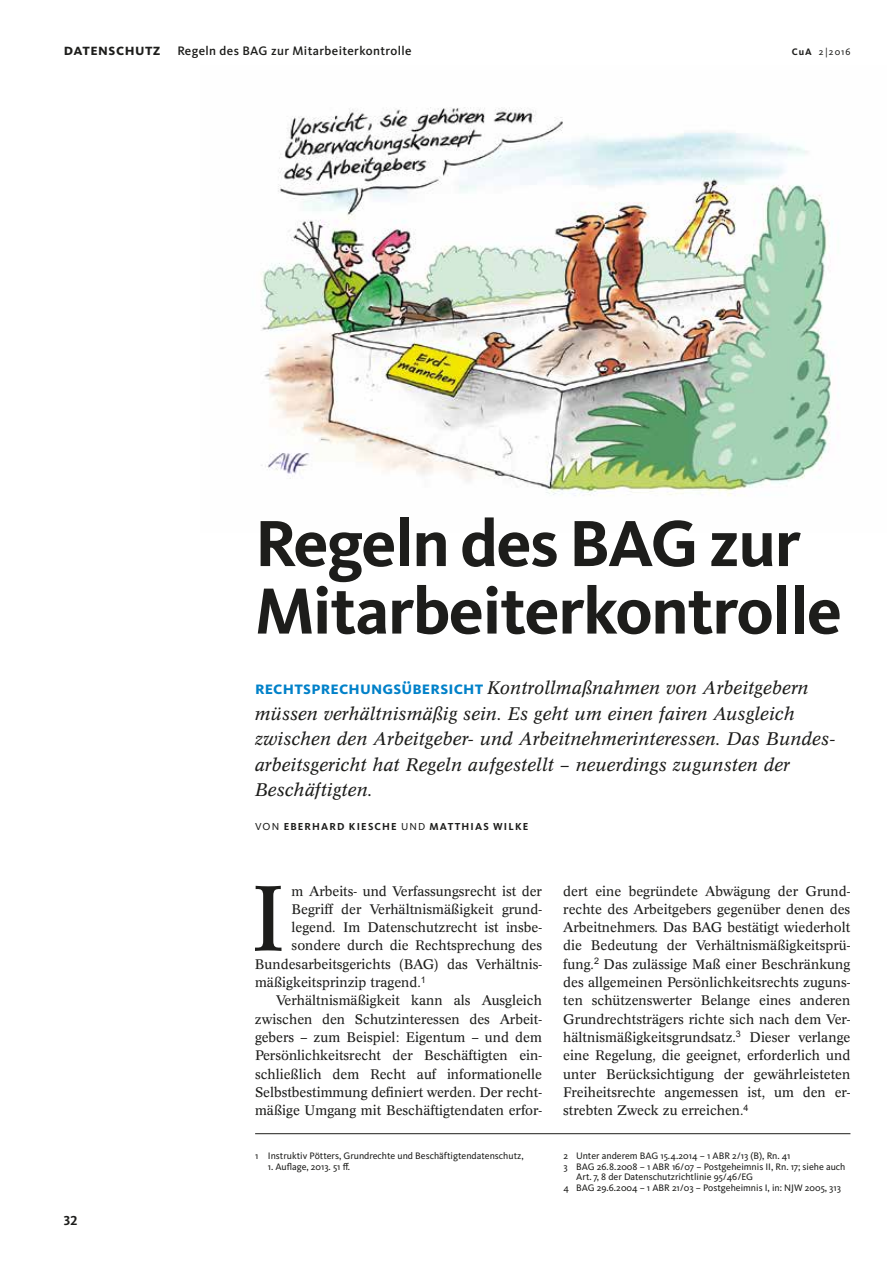
<style>
.page{position:relative;width:893px;height:1263px;background:#fff}
.page>*{position:absolute;margin:0;border:0;box-sizing:border-box;transform-origin:0 0}
.t1{font:90.75px "Concorde Pro";color:#1d1d1b}
.t2{font:700 67.5px/67.5px "Kievit Pro";letter-spacing:-.025em;color:#1d1d1b}
.t3{font:italic 18px/25.5px "Concorde Pro";letter-spacing:.01em;color:#1d1d1b}
.t4{font:13.65px/18.3px "Concorde Pro";color:#1d1d1b;text-align:justify}
.t5{font:700 13.5px "Kievit Pro";color:#1d1d1b}
.t6{font:500 12.75px "Kievit OT";letter-spacing:.03em;color:#1d1d1b}
.t7{font:700 10.5px "Kievit Pro";letter-spacing:.11em;color:#1d1d1b}
.t8{font:9.75px "Kievit Pro";color:#1d1d1b}
.s1{font-family:"Kievit Pro";font-weight:700;font-size:15.75px}
.s2{font-weight:700}
.s3{font-family:"Kievit Pro";font-weight:700;font-style:normal;color:#0081c9}
.s4{font-weight:400}
</style>
<div class="page">
<img style="left:261px;top:107px;width:570px;height:389px">
<hr style="left:255px;top:1133px;width:595px;height:1px;background:#1d1d1b">
<p class="t6" style="left:64px;top:43px;width:349px"><span class="s1">datenschutz</span> Regeln des BAG zur Mitarbeiterkontrolle</p>
<p class="t8" style="left:792px;top:46px;width:60px"><span class="s2">CuA</span> 2 |2016</p>
<h2 class="t2" style="left:255px;top:509px;width:588px">Regeln des BAG zur<br>Mitarbeiterkontrolle</h2>
<p class="t3" style="left:255px;top:675px;width:582px"><span class="s3">rechtsprechungsübersicht</span> Kontrollmaßnahmen von Arbeitgebern müssen verhältnismäßig sein. Es geht um einen fairen Ausgleich zwischen den Arbeitgeber- und Arbeitnehmerinteressen. Das Bundes&shy;arbeitsgericht hat Regeln aufgestellt – neuerdings zugunsten der Beschäftigten.</p>
<p class="t7" style="left:255px;top:820px;width:275px"><span class="s4">VON</span> EBERHARD KIESCHE <span class="s4">UND</span> MATTHIAS WILKE</p>
<p class="t5" style="left:64px;top:1212px;width:15px">32</p>
<h1 class="t1" style="left:250px;top:860px;width:37px">I</h1>
<p class="t4" style="left:292px;top:882px;width:252px">m Arbeits- und Verfassungsrecht ist der</p>
<p class="t4" style="left:292px;top:900px;width:252px">Begriff der Verhältnismäßigkeit grund-</p>
<p class="t4" style="left:292px;top:918px;width:252px">legend. Im Datenschutzrecht ist insbe-</p>
<p class="t4" style="left:292px;top:936px;width:252px">sondere durch die Rechtsprechung des</p>
<p class="t4" style="left:255px;top:955px;width:289px">Bundesarbeitsgerichts (BAG) das Verhältnis-</p>
<p class="t4" style="left:255px;top:973px;width:172px">mäßigkeitsprinzip tragend.<sup>1</sup></p>
<p class="t4" style="left:276px;top:991px;width:267px">Verhältnismäßigkeit kann als Ausgleich</p>
<p class="t4" style="left:255px;top:1010px;width:289px">zwischen den Schutzinteressen des Arbeit-</p>
<p class="t4" style="left:255px;top:1028px;width:288px">gebers – zum Beispiel: Eigentum – und dem</p>
<p class="t4" style="left:255px;top:1046px;width:289px">Persönlichkeitsrecht der Beschäftigten ein-</p>
<p class="t4" style="left:255px;top:1065px;width:288px">schließlich dem Recht auf informationelle</p>
<p class="t4" style="left:255px;top:1083px;width:289px">Selbstbestimmung definiert werden. Der recht-</p>
<p class="t4" style="left:255px;top:1101px;width:289px">mäßige Umgang mit Beschäftigtendaten erfor-</p>
<p class="t8" style="left:255px;top:1150px;width:270px">1 Instruktiv Pötters, Grundrechte und Beschäftigtendatenschutz,</p>
<p class="t8" style="left:268px;top:1160px;width:84px">1. Auflage, 2013. 51 ff.</p>
<p class="t4" style="left:563px;top:882px;width:289px">dert eine begründete Abwägung der Grund&shy;rechte des Arbeitgebers gegenüber denen des Arbeitnehmers. Das BAG bestätigt wiederholt die Bedeutung der Verhältnismäßigkeitsprü&shy;fung.<sup>2</sup> Das zulässige Maß einer Beschränkung des allgemeinen Persönlichkeitsrechts zuguns&shy;ten schützenswerter Belange eines anderen Grundrechtsträgers richte sich nach dem Ver&shy;hältnismäßigkeitsgrundsatz.<sup>3</sup> Dieser verlange eine Regelung, die geeignet, erforderlich und unter Berücksichtigung der gewährleisteten Freiheitsrechte angemessen ist, um den er&shy;strebten Zweck zu erreichen.<sup>4</sup></p>
<p class="t8" style="left:563px;top:1150px;width:228px">2 Unter anderem BAG 15.4.2014 – 1 ABR 2/13 (B), Rn. 41</p>
<p class="t8" style="left:563px;top:1160px;width:284px">3 BAG 26.8.2008 – 1 ABR 16/07 – Postgeheimnis II, Rn. 17; siehe auch</p>
<p class="t8" style="left:576px;top:1171px;width:178px">Art. 7, 8 der Datenschutzrichtlinie 95/46/EG</p>
<p class="t8" style="left:563px;top:1181px;width:279px">4 BAG 29.6.2004 – 1 ABR 21/03 – Postgeheimnis I, in: NJW 2005, 313</p>
</div>
